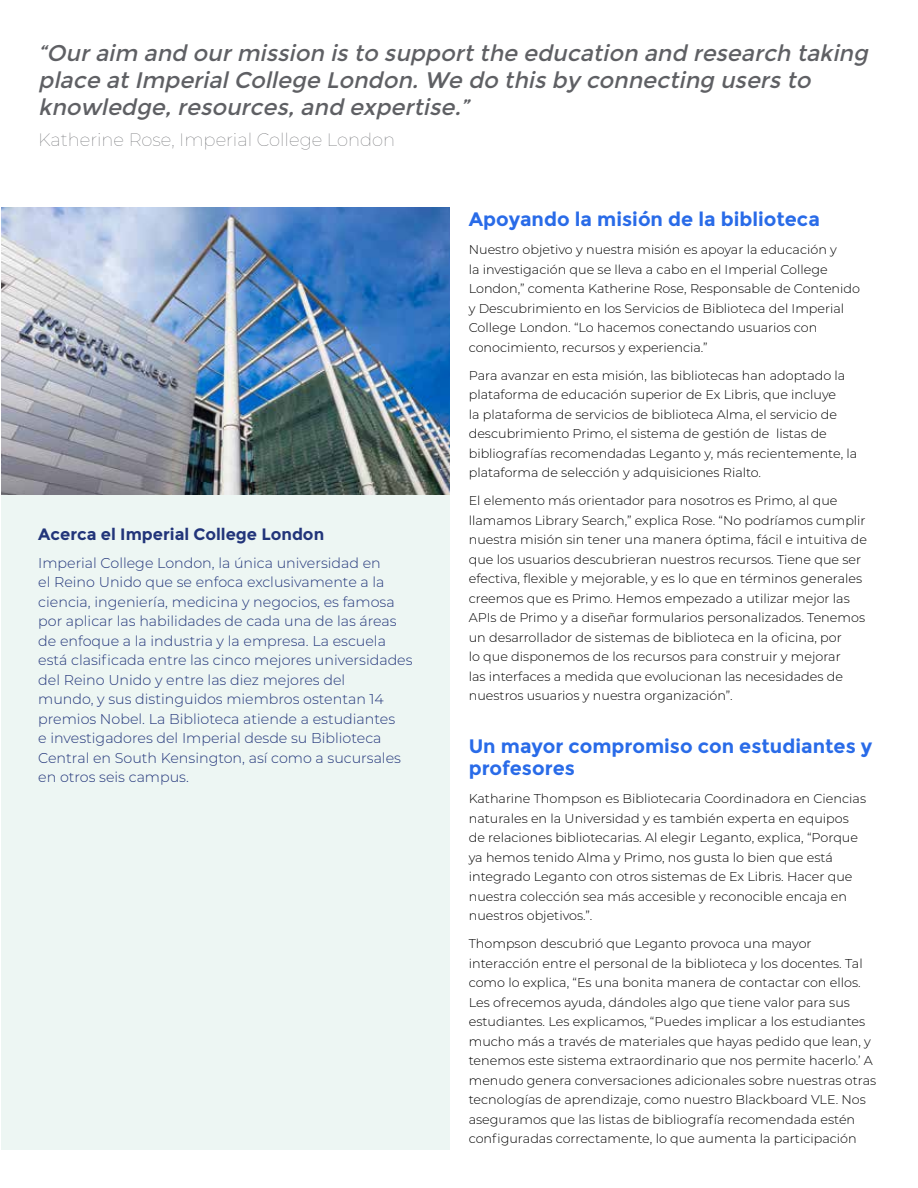
<style>
.page{position:relative;width:918px;height:1188px;background:#fff}
.page>*{position:absolute;margin:0;border:0;box-sizing:border-box;transform-origin:0 0}
.t1{font:italic 22.5px/27px "Montserrat";color:#5f6064}
.t2{font:700 19.5px/22.5px "Montserrat";color:#296be8}
.t3{font:100 18px "Montserrat";color:#5f6064}
.t4{font:700 16.5px "Montserrat";color:#22357a}
.t5{font:300 14.25px/19.5px "Montserrat";color:#22357a}
.t6{font:300 12.75px/19.5px "Montserrat";color:#000}
</style>
<div class="page">
<div style="left:1px;top:467px;width:449px;height:683px;background:#edf6f3"></div>
<img style="left:1px;top:207px;width:449px;height:287px">
<h1 class="t1" style="left:38px;top:40px;width:837px">“Ouraim and ourmission is to supportthe education and research taking place atImperialCollege London.We do this by connecting users to knowledge,resources,and expertise.”</h1>
<h3 class="t3" style="left:38px;top:128px;width:359px">Katherine Rose, Imperial College London</h3>
<p class="t4" style="left:38px;top:524px;width:287px">Acerca el Imperial College London</p>
<p class="t5" style="left:38px;top:552px;width:376px">Imperial College London, la única universidad en<br>el Reino Unido que se enfoca exclusivamente a la ciencia, ingeniería, medicina y negocios, es famosa por aplicar las habilidades de cada una de las áreas de enfoque a la industria y la empresa. La escuela está clasificada entre las cinco mejores universidades del Reino Unido y entre las diez mejores del<br>mundo, y sus distinguidos miembros ostentan 14 premios Nobel. La Biblioteca atiende a estudiantes<br>e investigadores del Imperial desde su Biblioteca Central en South Kensington, así como a sucursales en otros seis campus.</p>
<h2 class="t2" style="left:469px;top:208px;width:353px">Apoyando la misión de la biblioteca</h2>
<p class="t6" style="left:469px;top:239px;width:393px">Nuestro objetivo y nuestra misión es apoyar la educación y<br>la investigación que se lleva a cabo en el Imperial College London,” comenta Katherine Rose, Responsable de Contenido y Descubrimiento en los Servicios de Biblioteca del Imperial College London. “Lo hacemos conectando usuarios con conocimiento, recursos y experiencia.”</p>
<p class="t6" style="left:469px;top:365px;width:390px">Para avanzar en esta misión, las bibliotecas han adoptado la plataforma de educación superior de Ex Libris, que incluye<br>la plataforma de servicios de biblioteca Alma, el servicio de descubrimiento Primo, el sistema de gestión de listas de bibliografías recomendadas Leganto y, más recientemente, la plataforma de selección y adquisiciones Rialto.</p>
<p class="t6" style="left:469px;top:490px;width:400px">El elemento más orientador para nosotros es Primo, al que llamamos Library Search,” explica Rose. “No podríamos cumplir nuestra misión sin tener una manera óptima, fácil e intuitiva de que los usuarios descubrieran nuestros recursos. Tiene que ser efectiva, flexible y mejorable, y es lo que en términos generales creemos que es Primo. Hemos empezado a utilizar mejor las APIs de Primo y a diseñar formularios personalizados. Tenemos un desarrollador de sistemas de biblioteca en la oficina, por<br>lo que disponemos de los recursos para construir y mejorar<br>las interfaces a medida que evolucionan las necesidades de nuestros usuarios y nuestra organización”.</p>
<h2 class="t2" style="left:469px;top:735px;width:405px">Un mayor compromiso con estudiantes y profesores</h2>
<p class="t6" style="left:469px;top:789px;width:399px">Katharine Thompson es Bibliotecaria Coordinadora en Ciencias naturales en la Universidad y es también experta en equipos de relaciones bibliotecarias. Al elegir Leganto, explica, “Porque ya hemos tenido Alma y Primo, nos gusta lo bien que está integrado Leganto con otros sistemas de Ex Libris. Hacer que nuestra colección sea más accesible y reconocible encaja en nuestros objetivos.”.</p>
<p class="t6" style="left:469px;top:934px;width:409px">Thompson descubrió que Leganto provoca una mayor interacción entre el personal de la biblioteca y los docentes. Tal como lo explica, “Es una bonita manera de contactar con ellos.<br>Les ofrecemos ayuda, dándoles algo que tiene valor para sus estudiantes. Les explicamos, “Puedes implicar a los estudiantes mucho más a través de materiales que hayas pedido que lean, y tenemos este sistema extraordinario que nos permite hacerlo.’ A menudo genera conversaciones adicionales sobre nuestras otras tecnologías de aprendizaje, como nuestro Blackboard VLE. Nos aseguramos que las listas de bibliografía recomendada estén configuradas correctamente, lo que aumenta la participación</p>
</div>
